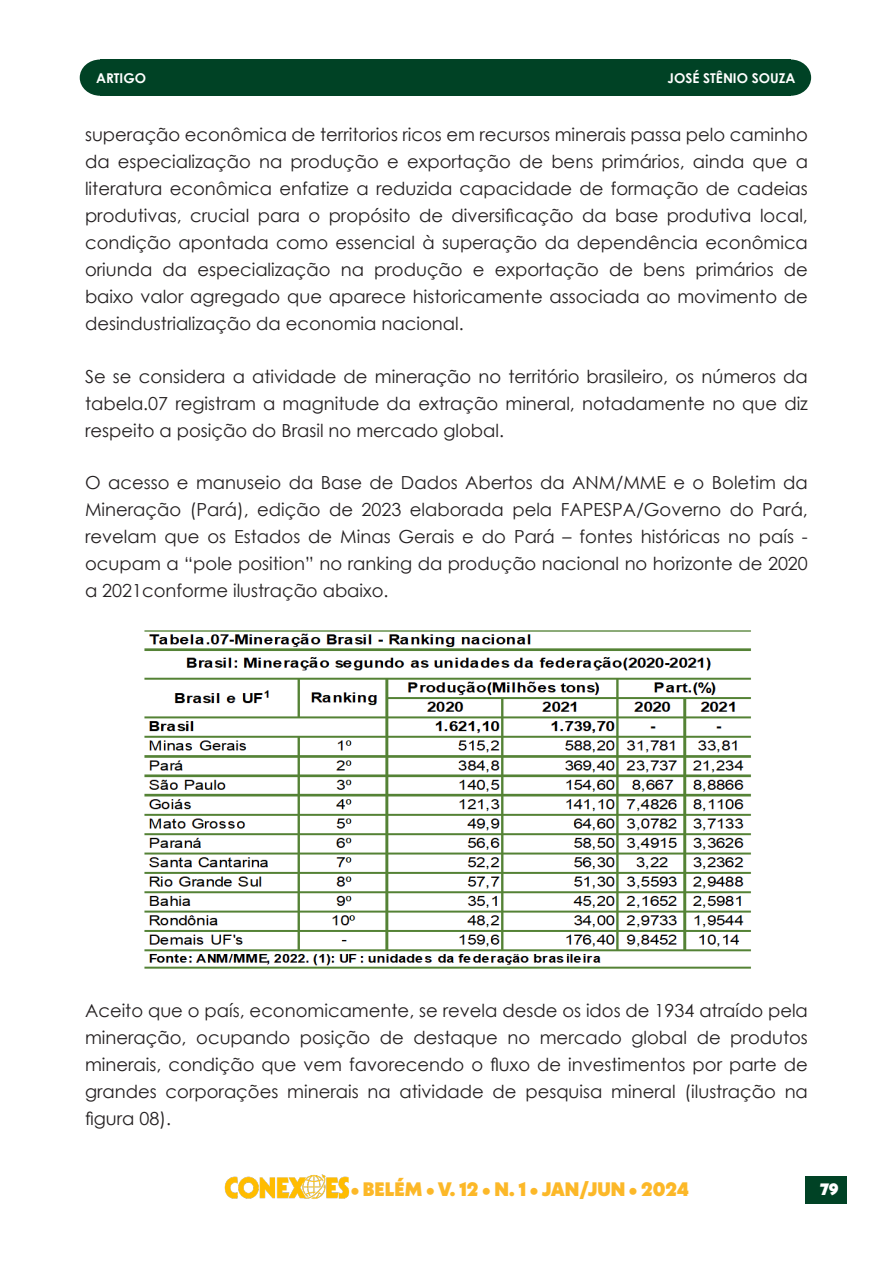
<style>
.page{position:relative;width:893px;height:1263px;background:#fff}
.page>*{position:absolute;margin:0;border:0;box-sizing:border-box;transform-origin:0 0}
.t1{font:900 19.5px "Neue Kabel";color:#fcb828}
.PARÁGRAFO{font:18px/27px "Century Gothic";color:#231f20;text-align:justify}
.t2{font:900 16.5px "Neue Kabel";color:#fff}
.t3{font:700 13.5px "Century Gothic";color:#fff}
</style>
<div class="page">
<div style="left:770px;top:60px;width:41px;height:36px;background:#004225;border-radius:50%"></div>
<div style="left:80px;top:60px;width:40px;height:36px;background:#004225;border-radius:50%"></div>
<div style="left:100px;top:60px;width:691px;height:36px;background:#004225"></div>
<div style="left:805px;top:1176px;width:42px;height:27px;background:#004225"></div>
<img style="left:224px;top:1174px;width:126px;height:25px">
<img style="left:144px;top:630px;width:607px;height:339px">
<p class="t3" style="left:96px;top:68px;width:51px">ARTIGO</p>
<p class="t3" style="left:668px;top:68px;width:129px">JOSÉ STÊNIO SOUZA</p>
<p class="PARÁGRAFO" style="left:85px;top:121px;width:724px">superação econômica de territorios ricos em recursos minerais passa pelo caminho da especialização na produção e exportação de bens primários, ainda que a literatura econômica enfatize a reduzida capacidade de formação de cadeias produtivas, crucial para o propósito de diversificação da base produtiva local, condição apontada como essencial à superação da dependência econômica oriunda da especialização na produção e exportação de bens primários de baixo valor agregado que aparece historicamente associada ao movimento de desindustrialização da economia nacional.</p>
<p class="PARÁGRAFO" style="left:85px;top:362px;width:724px">Se se considera a atividade de mineração no território brasileiro, os números da tabela.07 registram a magnitude da extração mineral, notadamente no que diz respeito a posição do Brasil no mercado global.</p>
<p class="PARÁGRAFO" style="left:85px;top:469px;width:724px">O acesso e manuseio da Base de Dados Abertos da ANM/MME e o Boletim da Mineração (Pará), edição de 2023 elaborada pela FAPESPA/Governo do Pará, revelam que os Estados de Minas Gerais e do Pará – fontes históricas no país - ocupam a “pole position” no ranking da produção nacional no horizonte de 2020 a 2021conforme ilustração abaixo.</p>
<p class="PARÁGRAFO" style="left:85px;top:997px;width:724px">Aceito que o país, economicamente, se revela desde os idos de 1934 atraído pela mineração, ocupando posição de destaque no mercado global de produtos minerais, condição que vem favorecendo o fluxo de investimentos por parte de grandes corporações minerais na atividade de pesquisa mineral (ilustração na figura 08).</p>
<p class="t1" style="left:351px;top:1176px;width:340px">• BELÉM • V. 12 • N. 1 • JAN/JUN • 2024</p>
<p class="t2" style="left:820px;top:1179px;width:20px">79</p>
</div>
